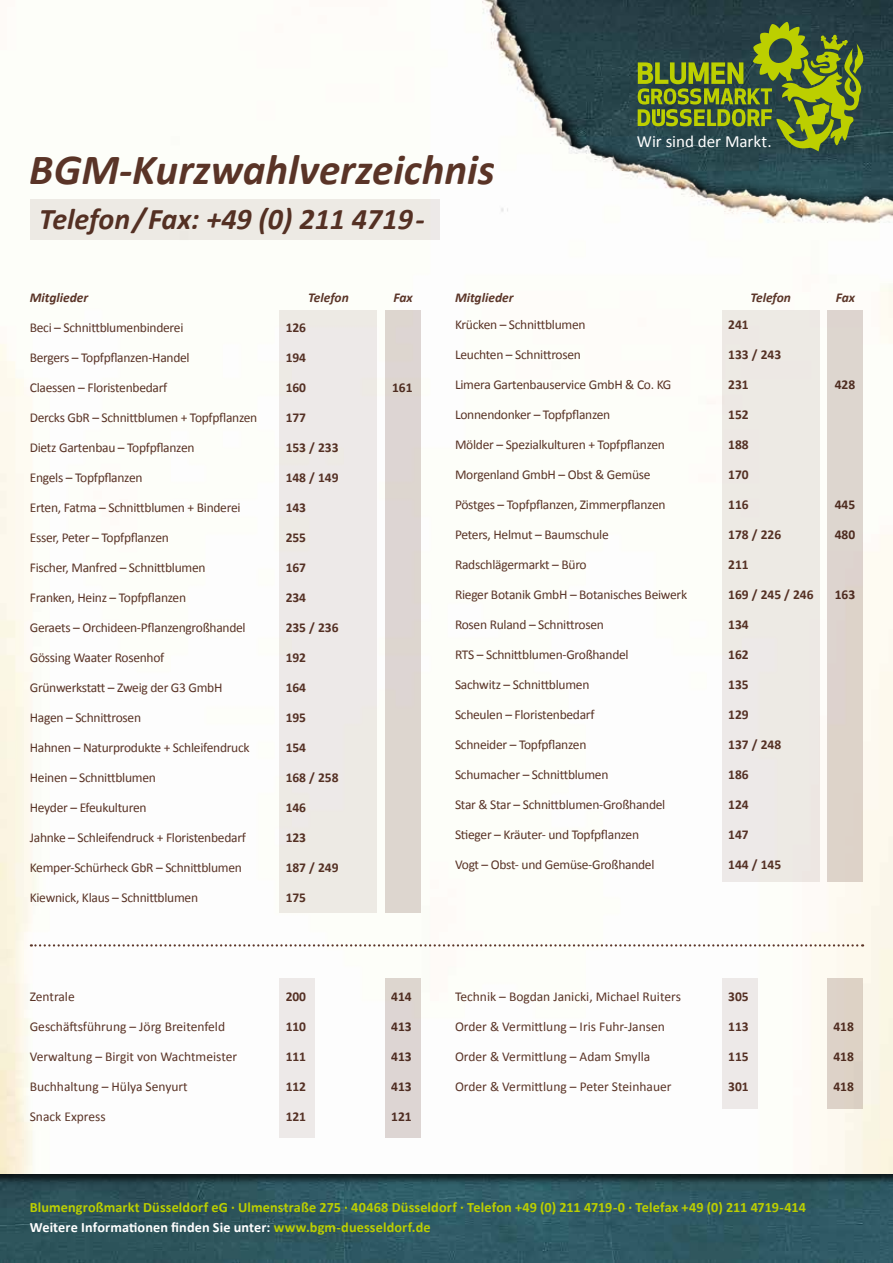
<style>
.page{position:relative;width:893px;height:1263px;background:#fff}
.page>*{position:absolute;margin:0;border:0;box-sizing:border-box;transform-origin:0 0}
.t1{font:italic 700 43.05px "Calibri";color:#5b3528}
.t2{font:italic 700 30px "Calibri";color:#5b3528}
.t3{font:17.1px "Calibri";letter-spacing:-.005em;color:#fff}
.t4{font:700 14.25px/19.5px "Calibri";letter-spacing:.01em;color:#bccf00}
.t5{font:13.5px "Calibri";letter-spacing:-.02em;color:#5b3528}
.t6{font:13.5px "Calibri";color:#5b3528}
.t7{font:700 13.5px "Calibri";color:#5b3528}
.t8{font:italic 700 13.5px "Calibri";color:#5b3528}
.s1{color:#fff}
</style>
<div class="page">
<img style="left:0;top:1185px;width:893px;height:78px">
<img style="left:0;top:0;width:893px;height:1174px">
<svg style="left:638px;top:10px;width:244px;height:155px;background:#4c6636"></svg>
<div style="left:30px;top:199px;width:410px;height:41px;background:#edeae4"></div>
<div style="left:722px;top:310px;width:98px;height:572px;background:#edeae4"></div>
<div style="left:827px;top:310px;width:36px;height:572px;background:#ddd4cf"></div>
<div style="left:280px;top:310px;width:97px;height:603px;background:#ede9e8"></div>
<div style="left:385px;top:310px;width:36px;height:603px;background:#ddd6cf"></div>
<div style="left:280px;top:978px;width:35px;height:159px;background:#ede9e8"></div>
<div style="left:385px;top:978px;width:36px;height:159px;background:#ddd5d3"></div>
<div style="left:827px;top:978px;width:36px;height:130px;background:#ddd2c6"></div>
<div style="left:722px;top:978px;width:36px;height:130px;background:#ede9e8"></div>
<svg style="left:31px;top:944px;width:832px;height:2px"></svg>
<h1 class="t1" style="left:30px;top:143px;width:466px">BGM-Kurzwahlverzeichnis</h1>
<h2 class="t2" style="left:40px;top:201px;width:386px">Telefon/Fax: +49 (0) 211 4719-</h2>
<p class="t3" style="left:637px;top:130px;width:136px">Wir sind der Markt.</p>
<p class="t8" style="left:30px;top:289px;width:60px">Mitglieder</p>
<p class="t5" style="left:30px;top:319px;width:155px">Beci – Schnittblumenbinderei</p>
<p class="t5" style="left:30px;top:349px;width:161px">Bergers – Topfpflanzen-Handel</p>
<p class="t5" style="left:30px;top:379px;width:139px">Claessen – Floristenbedarf</p>
<p class="t5" style="left:30px;top:409px;width:229px">Dercks GbR – Schnittblumen + Topfpflanzen</p>
<p class="t5" style="left:30px;top:439px;width:166px">Dietz Gartenbau – Topfpflanzen</p>
<p class="t5" style="left:30px;top:469px;width:114px">Engels – Topfpflanzen</p>
<p class="t5" style="left:30px;top:499px;width:212px">Erten, Fatma – Schnittblumen + Binderei</p>
<p class="t5" style="left:30px;top:529px;width:141px">Esser, Peter – Topfpflanzen</p>
<p class="t5" style="left:30px;top:559px;width:177px">Fischer, Manfred – Schnittblumen</p>
<p class="t5" style="left:30px;top:589px;width:158px">Franken, Heinz – Topfpflanzen</p>
<p class="t5" style="left:30px;top:619px;width:217px">Geraets – Orchideen-Pflanzengroßhandel</p>
<p class="t5" style="left:30px;top:649px;width:136px">Gössing Waater Rosenhof</p>
<p class="t5" style="left:30px;top:679px;width:194px">Grünwerkstatt – Zweig der G3 GmbH</p>
<p class="t5" style="left:30px;top:709px;width:113px">Hagen – Schnittrosen</p>
<p class="t5" style="left:30px;top:739px;width:221px">Hahnen – Naturprodukte + Schleifendruck</p>
<p class="t5" style="left:30px;top:769px;width:128px">Heinen – Schnittblumen</p>
<p class="t5" style="left:30px;top:799px;width:118px">Heyder – Efeukulturen</p>
<p class="t5" style="left:30px;top:829px;width:218px">Jahnke – Schleifendruck + Floristenbedarf</p>
<p class="t5" style="left:30px;top:859px;width:214px">Kemper-Schürheck GbR – Schnittblumen</p>
<p class="t5" style="left:30px;top:889px;width:170px">Kiewnick, Klaus – Schnittblumen</p>
<p class="t8" style="left:308px;top:289px;width:42px">Telefon</p>
<p class="t8" style="left:393px;top:289px;width:21px">Fax</p>
<p class="t7" style="left:286px;top:319px;width:22px">126</p>
<p class="t7" style="left:286px;top:349px;width:22px">194</p>
<p class="t7" style="left:286px;top:379px;width:22px">160</p>
<p class="t7" style="left:392px;top:379px;width:22px">161</p>
<p class="t7" style="left:286px;top:409px;width:22px">177</p>
<p class="t7" style="left:286px;top:439px;width:54px">153 / 233</p>
<p class="t7" style="left:286px;top:469px;width:54px">148 / 149</p>
<p class="t7" style="left:286px;top:499px;width:22px">143</p>
<p class="t7" style="left:286px;top:529px;width:22px">255</p>
<p class="t7" style="left:286px;top:559px;width:22px">167</p>
<p class="t7" style="left:286px;top:589px;width:22px">234</p>
<p class="t7" style="left:286px;top:619px;width:54px">235 / 236</p>
<p class="t7" style="left:286px;top:649px;width:22px">192</p>
<p class="t7" style="left:286px;top:679px;width:22px">164</p>
<p class="t7" style="left:286px;top:709px;width:22px">195</p>
<p class="t7" style="left:286px;top:739px;width:22px">154</p>
<p class="t7" style="left:286px;top:769px;width:54px">168 / 258</p>
<p class="t7" style="left:286px;top:799px;width:22px">146</p>
<p class="t7" style="left:286px;top:829px;width:22px">123</p>
<p class="t7" style="left:286px;top:859px;width:54px">187 / 249</p>
<p class="t7" style="left:286px;top:889px;width:22px">175</p>
<p class="t6" style="left:30px;top:988px;width:47px">Zentrale</p>
<p class="t6" style="left:30px;top:1018px;width:197px">Geschäftsführung – Jörg Breitenfeld</p>
<p class="t6" style="left:30px;top:1048px;width:209px">Verwaltung – Birgit von Wachtmeister</p>
<p class="t6" style="left:30px;top:1078px;width:160px">Buchhaltung – Hülya Senyurt</p>
<p class="t6" style="left:30px;top:1108px;width:77px">Snack Express</p>
<p class="t7" style="left:286px;top:988px;width:22px">200</p>
<p class="t7" style="left:286px;top:1018px;width:22px">110</p>
<p class="t7" style="left:286px;top:1048px;width:22px">111</p>
<p class="t7" style="left:286px;top:1078px;width:22px">112</p>
<p class="t7" style="left:286px;top:1108px;width:22px">121</p>
<p class="t7" style="left:391px;top:988px;width:22px">414</p>
<p class="t7" style="left:391px;top:1018px;width:22px">413</p>
<p class="t7" style="left:391px;top:1048px;width:22px">413</p>
<p class="t7" style="left:391px;top:1078px;width:22px">413</p>
<p class="t7" style="left:391px;top:1108px;width:22px">121</p>
<p class="t8" style="left:455px;top:289px;width:60px">Mitglieder</p>
<p class="t8" style="left:750px;top:289px;width:42px">Telefon</p>
<p class="t8" style="left:836px;top:289px;width:21px">Fax</p>
<p class="t5" style="left:455px;top:316px;width:132px">Krücken – Schnittblumen</p>
<p class="t5" style="left:455px;top:346px;width:127px">Leuchten – Schnittrosen</p>
<p class="t5" style="left:455px;top:376px;width:218px">Limera Gartenbauservice GmbH &amp; Co. KG</p>
<p class="t5" style="left:455px;top:406px;width:157px">Lonnendonker – Topfpflanzen</p>
<p class="t5" style="left:455px;top:436px;width:211px">Mölder – Spezialkulturen + Topfpflanzen</p>
<p class="t5" style="left:455px;top:466px;width:197px">Morgenland GmbH – Obst &amp; Gemüse</p>
<p class="t5" style="left:455px;top:496px;width:212px">Pöstges – Topfpflanzen, Zimmerpflanzen</p>
<p class="t5" style="left:455px;top:526px;width:155px">Peters, Helmut – Baumschule</p>
<p class="t5" style="left:455px;top:556px;width:133px">Radschlägermarkt – Büro</p>
<p class="t5" style="left:455px;top:586px;width:234px">Rieger Botanik GmbH – Botanisches Beiwerk</p>
<p class="t5" style="left:455px;top:616px;width:150px">Rosen Ruland – Schnittrosen</p>
<p class="t5" style="left:455px;top:646px;width:175px">RTS – Schnittblumen-Großhandel</p>
<p class="t5" style="left:455px;top:676px;width:136px">Sachwitz – Schnittblumen</p>
<p class="t5" style="left:455px;top:706px;width:141px">Scheulen – Floristenbedarf</p>
<p class="t5" style="left:455px;top:736px;width:133px">Schneider – Topfpflanzen</p>
<p class="t5" style="left:455px;top:766px;width:155px">Schumacher – Schnittblumen</p>
<p class="t5" style="left:455px;top:796px;width:212px">Star &amp; Star – Schnittblumen-Großhandel</p>
<p class="t5" style="left:455px;top:826px;width:186px">Stieger – Kräuter- und Topfpflanzen</p>
<p class="t5" style="left:455px;top:856px;width:201px">Vogt – Obst- und Gemüse-Großhandel</p>
<p class="t7" style="left:728px;top:316px;width:22px">241</p>
<p class="t7" style="left:728px;top:346px;width:54px">133 / 243</p>
<p class="t7" style="left:728px;top:376px;width:22px">231</p>
<p class="t7" style="left:835px;top:376px;width:22px">428</p>
<p class="t7" style="left:728px;top:406px;width:22px">152</p>
<p class="t7" style="left:728px;top:436px;width:22px">188</p>
<p class="t7" style="left:728px;top:466px;width:22px">170</p>
<p class="t7" style="left:728px;top:496px;width:22px">116</p>
<p class="t7" style="left:835px;top:496px;width:22px">445</p>
<p class="t7" style="left:728px;top:526px;width:54px">178 / 226</p>
<p class="t7" style="left:835px;top:526px;width:22px">480</p>
<p class="t7" style="left:728px;top:556px;width:22px">211</p>
<p class="t7" style="left:728px;top:586px;width:87px">169 / 245 / 246</p>
<p class="t7" style="left:835px;top:586px;width:22px">163</p>
<p class="t7" style="left:728px;top:616px;width:22px">134</p>
<p class="t7" style="left:728px;top:646px;width:22px">162</p>
<p class="t7" style="left:728px;top:676px;width:22px">135</p>
<p class="t7" style="left:728px;top:706px;width:22px">129</p>
<p class="t7" style="left:728px;top:736px;width:54px">137 / 248</p>
<p class="t7" style="left:728px;top:766px;width:22px">186</p>
<p class="t7" style="left:728px;top:796px;width:22px">124</p>
<p class="t7" style="left:728px;top:826px;width:22px">147</p>
<p class="t7" style="left:728px;top:856px;width:54px">144 / 145</p>
<p class="t6" style="left:455px;top:988px;width:227px">Technik – Bogdan Janicki, Michael Ruiters</p>
<p class="t6" style="left:455px;top:1018px;width:211px">Order &amp; Vermittlung – Iris Fuhr-Jansen</p>
<p class="t6" style="left:455px;top:1048px;width:197px">Order &amp; Vermittlung – Adam Smylla</p>
<p class="t6" style="left:455px;top:1078px;width:218px">Order &amp; Vermittlung – Peter Steinhauer</p>
<p class="t7" style="left:728px;top:988px;width:22px">305</p>
<p class="t7" style="left:728px;top:1018px;width:22px">113</p>
<p class="t7" style="left:728px;top:1048px;width:22px">115</p>
<p class="t7" style="left:728px;top:1078px;width:22px">301</p>
<p class="t7" style="left:833px;top:1018px;width:22px">418</p>
<p class="t7" style="left:833px;top:1048px;width:22px">418</p>
<p class="t7" style="left:833px;top:1078px;width:22px">418</p>
<p class="t4" style="left:30px;top:1197px;width:778px">Blumengroßmarkt Düsseldorf eG · Ulmenstraße 275 · 40468 Düsseldorf · Telefon +49 (0) 211 4719-0 · Telefax +49 (0) 211 4719-414<br><span class="s1">Weitere Informationen finden Sie unter:</span> www.bgm-duesseldorf.de</p>
</div>
